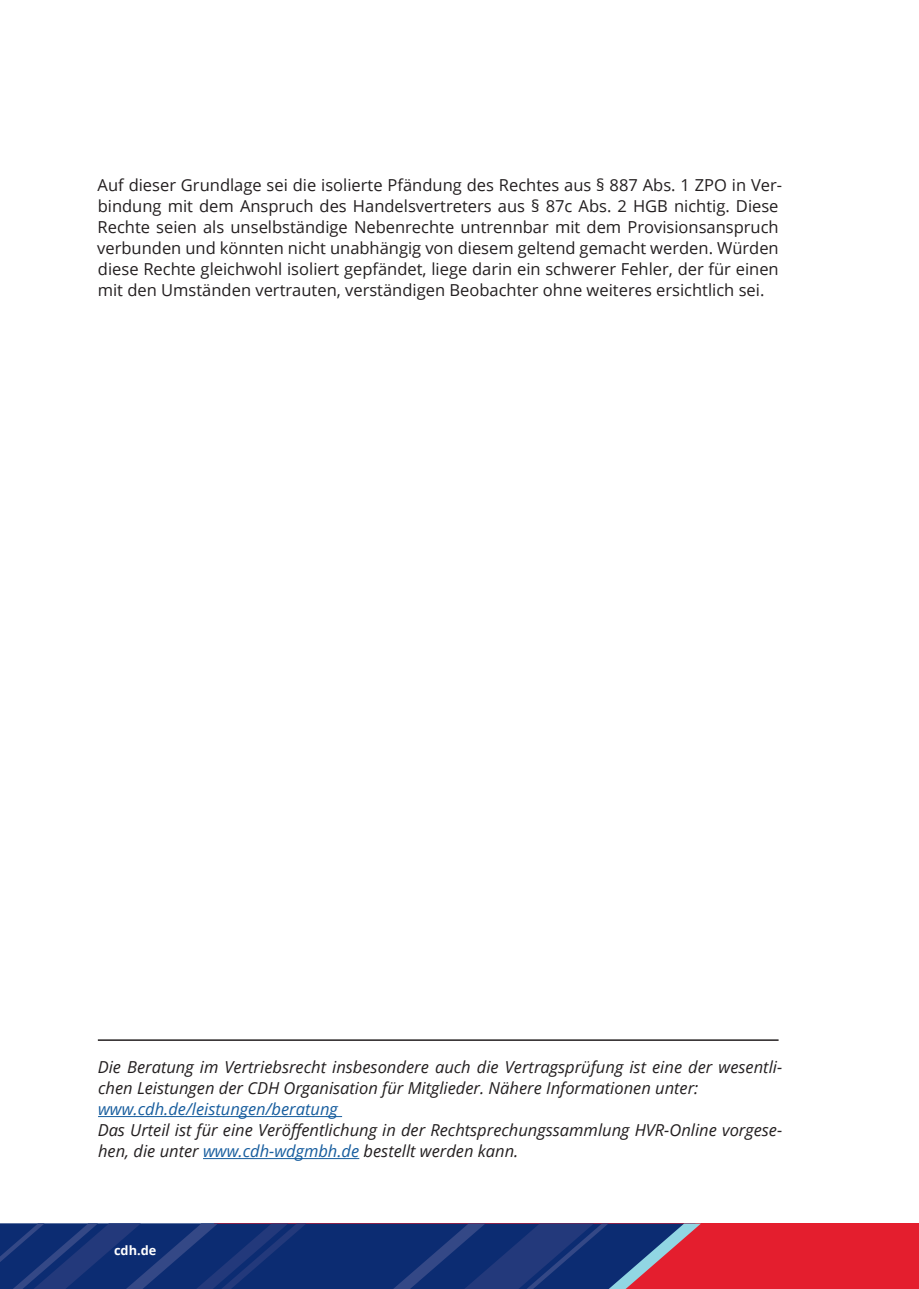
<style>
.page{position:relative;width:919px;height:1289px;background:#fff}
.page>*{position:absolute;margin:0;border:0;box-sizing:border-box;transform-origin:0 0}
.t1{font:16.5px/21px "Open Sans";color:#231f20}
.t2{font:italic 16.5px/21px "Open Sans";color:#231f20}
.t3{font:italic 16.5px "Open Sans";color:#175d9e}
.t4{font:700 12.75px "Open Sans";color:#fff}
.s1{color:#175d9e}
</style>
<div class="page">
<hr style="left:98px;top:1116px;width:244px;height:1px;background:#175d9e">
<hr style="left:203px;top:1158px;width:156px;height:1px;background:#175d9e">
<hr style="left:98px;top:1039px;width:680px;height:1px;background:#231f20">
<div style="left:215px;top:1223px;width:703px;height:65px;background:#e41e2e"></div>
<svg style="left:0;top:1223px;width:701px;height:65px"></svg>
<p class="t1" style="left:97px;top:174px;width:686px">Auf dieser Grundlage sei die isolierte Pfändung des Rechtes aus § 887 Abs. 1 ZPO in Ver&shy;bindung mit dem Anspruch des Handelsvertreters aus § 87c Abs. 2 HGB nichtig. Diese Rechte seien als unselbständige Nebenrechte untrennbar mit dem Provisionsanspruch verbunden und könnten nicht unabhängig von diesem geltend gemacht werden. Würden diese Rechte gleichwohl isoliert gepfändet, liege darin ein schwerer Fehler, der für einen mit den Umständen vertrauten, verständigen Beobachter ohne weiteres ersichtlich sei.</p>
<p class="t2" style="left:98px;top:1056px;width:686px">Die Beratung im Vertriebsrecht insbesondere auch die Vertragsprüfung ist eine der wesentli&shy;chen Leistungen der CDH Organisation für Mitglieder. Nähere Informationen unter:</p>
<p class="t3" style="left:98px;top:1097px;width:241px">www.cdh.de/leistungen/beratung</p>
<p class="t2" style="left:98px;top:1119px;width:686px">Das Urteil ist für eine Veröffentlichung in der Rechtsprechungssammlung HVR-Online vorgese&shy;hen, die unter <span class="s1">www.cdh-wdgmbh.de</span> bestellt werden kann.</p>
<p class="t4" style="left:114px;top:1241px;width:44px">cdh.de</p>
</div>
